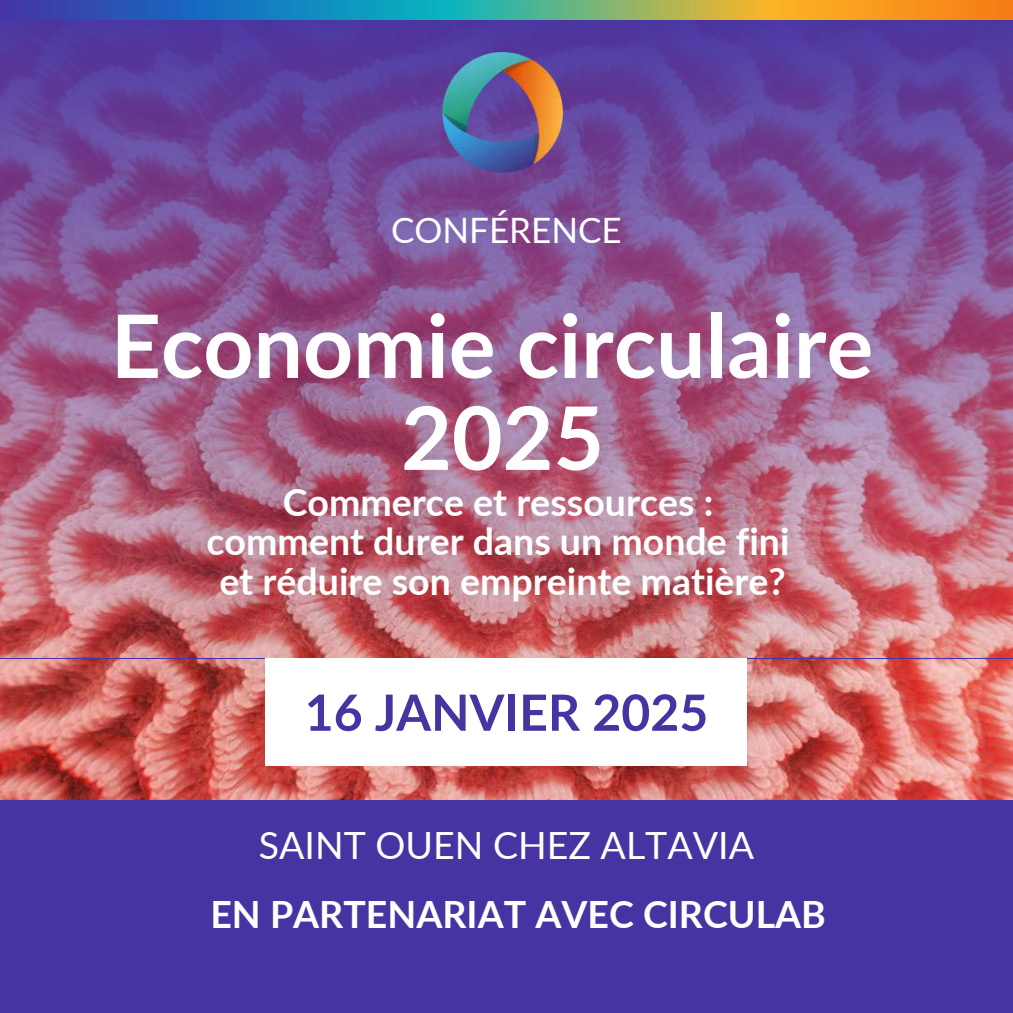
<style>
.page{position:relative;width:1013px;height:1013px;background:#fff}
.page>*{position:absolute;margin:0;border:0;box-sizing:border-box;transform-origin:0 0}
.t1{font:700 87.5px/91.9px "Lato";color:#fff;text-align:center}
.t2{font:700 50px "Lato";color:#4734a2}
.t3{font:700 37.5px/39.4px "Lato";color:#fff;text-align:center}
.t4{font:37.5px "Lato";color:#fff}
.t5{font:35px "Lato";color:#fff}
</style>
<div class="page">
<img style="left:0;top:658px;width:1012px;height:142px">
<img style="left:0;top:20px;width:1012px;height:638px">
<img style="left:442px;top:53px;width:120px;height:120px">
<img style="left:0;top:0;width:1012px;height:20px">
<div style="left:0;top:800px;width:1012px;height:212px;background:#4734a2"></div>
<div style="left:265px;top:658px;width:482px;height:107px;background:#fff"></div>
<p class="t5" style="left:391px;top:209px;width:232px">CONFÉRENCE</p>
<h1 class="t1" style="left:111px;top:298px;width:764px">Economie circulaire<br>2025</h1>
<p class="t3" style="left:206px;top:481px;width:584px">Commerce et ressources : comment durer dans un monde fini et réduire son empreinte matière?</p>
<h2 class="t2" style="left:305px;top:681px;width:405px">16 JANVIER 2025</h2>
<p class="t4" style="left:259px;top:822px;width:497px">SAINT OUEN CHEZ ALTAVIA</p>
<p class="t3" style="left:210px;top:893px;width:617px">EN PARTENARIAT AVEC CIRCULAB</p>
</div>
